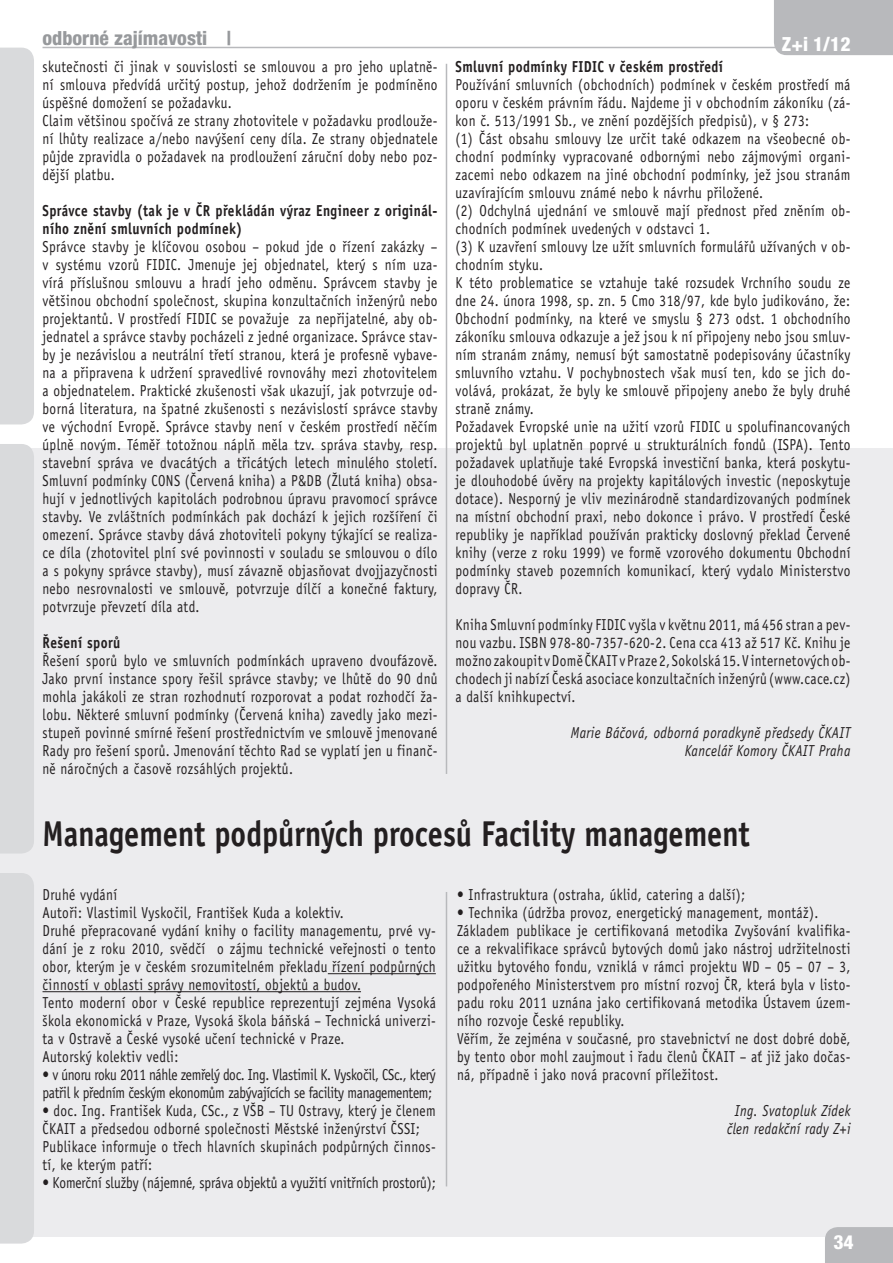
<style>
.page{position:relative;width:893px;height:1263px;background:#fff}
.page>*{position:absolute;margin:0;border:0;box-sizing:border-box;transform-origin:0 0}
.t1{font:700 36px "Officina Sans CE";color:#231f20;scale:.84 1}
.t2{font:800 condensed 19.5px "Helvetica Neue LT Pro";color:#97999c}
.t3{font:800 condensed 19.5px "Helvetica Neue LT Pro";color:#fff}
.t4{font:15.9px/18px "Officina Sans CE";letter-spacing:.03em;color:#231f20;scale:.84 1}
.t5{font:700 15.9px/18px "Officina Sans CE";letter-spacing:.03em;color:#231f20;scale:.84 1}
.t6{font:15.9px/18px "Officina Sans CE";letter-spacing:-.02em;color:#231f20;scale:.84 1}
.t7{font:italic 15.9px/18px "Officina Sans CE";letter-spacing:.03em;color:#231f20;text-align:right;scale:.84 1}
.t8{font:15.9px "Officina Sans CE";color:#231f20;scale:.84 1}
.s1{font-style:italic}
</style>
<div class="page">
<hr style="left:43px;top:47px;width:814px;height:1px;background:#b8b9bc">
<div style="left:0;top:448px;width:893px;height:789px;background:#ececee"></div>
<div style="left:774px;top:0;width:119px;height:55px;background:#b8b9bc"></div>
<div style="left:0;top:48px;width:34px;height:376px;background:#d9dadc"></div>
<div style="left:0;top:873px;width:34px;height:370px;background:#d9dadc"></div>
<div style="left:0;top:444px;width:34px;height:409px;background:#d9dadc"></div>
<div style="left:825px;top:1227px;width:68px;height:36px;background:#b8b9bc"></div>
<hr style="left:446px;top:64px;width:1px;height:710px;background:#b8b9bc">
<hr style="left:446px;top:892px;width:1px;height:294px;background:#b8b9bc">
<hr style="left:328px;top:973px;width:108px;height:1px;background:#231f20">
<hr style="left:43px;top:991px;width:318px;height:1px;background:#231f20">
<p class="t2" style="left:43px;top:26px;width:190px">odborné zajímavosti |</p>
<p class="t4" style="left:43px;top:58px;width:472px">skutečnosti či jinak v souvislosti se smlouvou a pro jeho uplatně&shy;ní smlouva předvídá určitý postup, jehož dodržením je podmíněno úspěšné domožení se požadavku.<br>Claim většinou spočívá ze strany zhotovitele v požadavku prodlouže&shy;ní lhůty realizace a/nebo navýšení ceny díla. Ze strany objednatele půjde zpravidla o požadavek na prodloužení záruční doby nebo poz&shy;dější platbu.</p>
<p class="t5" style="left:43px;top:202px;width:472px">Správce stavby (tak je v ČR překládán výraz Engineer z originál&shy;ního znění smluvních podmínek)</p>
<p class="t4" style="left:43px;top:238px;width:472px">Správce stavby je klíčovou osobou – pokud jde o řízení zakázky – v systému vzorů FIDIC. Jmenuje jej objednatel, který s ním uza&shy;vírá příslušnou smlouvu a hradí jeho odměnu. Správcem stavby je většinou obchodní společnost, skupina konzultačních inženýrů nebo projektantů. V prostředí FIDIC se považuje za nepřijatelné, aby ob&shy;jednatel a správce stavby pocházeli z jedné organizace. Správce stav&shy;by je nezávislou a neutrální třetí stranou, která je profesně vybave&shy;na a připravena k udržení spravedlivé rovnováhy mezi zhotovitelem a objednatelem. Praktické zkušenosti však ukazují, jak potvrzuje od&shy;borná literatura, na špatné zkušenosti s nezávislostí správce stavby ve východní Evropě. Správce stavby není v českém prostředí něčím úplně novým. Téměř totožnou náplň měla tzv. správa stavby, resp. stavební správa ve dvacátých a třicátých letech minulého století.<br>Smluvní podmínky CONS (Červená kniha) a P&amp;DB (Žlutá kniha) obsa&shy;hují v jednotlivých kapitolách podrobnou úpravu pravomocí správce stavby. Ve zvláštních podmínkách pak dochází k jejich rozšíření či omezení. Správce stavby dává zhotoviteli pokyny týkající se realiza&shy;ce díla (zhotovitel plní své povinnosti v souladu se smlouvou o dílo a s pokyny správce stavby), musí závazně objasňovat dvojjazyčnosti nebo nesrovnalosti ve smlouvě, potvrzuje dílčí a konečné faktury, potvrzuje převzetí díla atd.</p>
<p class="t5" style="left:43px;top:634px;width:94px">Řešení sporů</p>
<p class="t4" style="left:43px;top:652px;width:472px">Řešení sporů bylo ve smluvních podmínkách upraveno dvoufázově.<br>Jako první instance spory řešil správce stavby; ve lhůtě do 90 dnů mohla jakákoli ze stran rozhodnutí rozporovat a podat rozhodčí ža&shy;lobu. Některé smluvní podmínky (Červená kniha) zavedly jako mezi&shy;stupeň povinné smírné řešení prostřednictvím ve smlouvě jmenované Rady pro řešení sporů. Jmenování těchto Rad se vyplatí jen u finanč&shy;ně náročných a časově rozsáhlých projektů.</p>
<p class="t3" style="left:782px;top:32px;width:70px">Z+i 1/12</p>
<p class="t5" style="left:455px;top:58px;width:320px">Smluvní podmínky FIDIC v českém prostředí</p>
<p class="t4" style="left:455px;top:76px;width:472px">Používání smluvních (obchodních) podmínek v českém prostředí má oporu v českém právním řádu. Najdeme ji v obchodním zákoníku (zá&shy;kon č. 513/1991 Sb. , ve znění pozdějších předpisů), v § 273:<br>(1) Část obsahu smlouvy lze určit také odkazem na všeobecné ob&shy;chodní podmínky vypracované odbornými nebo zájmovými organi&shy;zacemi nebo odkazem na jiné obchodní podmínky, jež jsou stranám uzavírajícím smlouvu známé nebo k návrhu přiložené.<br>(2) Odchylná ujednání ve smlouvě mají přednost před zněním ob&shy;chodních podmínek uvedených v odstavci 1.<br>(3) K uzavření smlouvy lze užít smluvních formulářů užívaných v ob&shy;chodním styku.<br>K této problematice se vztahuje také rozsudek Vrchního soudu ze dne 24. února 1998, sp. zn. 5 Cmo 318/97, kde bylo judikováno, že:<br>Obchodní podmínky, na které ve smyslu § 273 odst. 1 obchodního zákoníku smlouva odkazuje a jež jsou k ní připojeny nebo jsou smluv&shy;ním stranám známy, nemusí být samostatně podepisovány účastníky smluvního vztahu. V pochybnostech však musí ten, kdo se jich do&shy;volává, prokázat, že byly ke smlouvě připojeny anebo že byly druhé straně známy.<br>Požadavek Evropské unie na užití vzorů FIDIC u spolufinancovaných projektů byl uplatněn poprvé u strukturálních fondů (ISPA). Tento požadavek uplatňuje také Evropská investiční banka, která poskytu&shy;je dlouhodobé úvěry na projekty kapitálových investic (neposkytuje dotace). Nesporný je vliv mezinárodně standardizovaných podmínek na místní obchodní praxi, nebo dokonce i právo. V prostředí České republiky je například používán prakticky doslovný překlad Červené knihy (verze z roku 1999) ve formě vzorového dokumentu Obchodní podmínky staveb pozemních komunikací, který vydalo Ministerstvo dopravy ČR.</p>
<p class="t4" style="left:455px;top:616px;width:472px;text-align:justify">Kniha Smluvní podmínky FIDIC vyšla v květnu 2011, má 456 stran a pev&shy;nou vazbu. ISBN 978-80-7357-620-2. Cena cca 413 až 517 Kč. Knihu je možno zakoupit vDomě ČKAIT vPraze 2, Sokolská 15. Vinternetových ob&shy;chodech ji nabízí Česká asociace konzultačních inženýrů (www. cace. cz) a další knihkupectví.</p>
<p class="t7" style="left:571px;top:724px;width:335px">Marie Báčová, odborná poradkyně předsedy ČKAIT<br>Kancelář Komory ČKAIT Praha</p>
<h1 class="t1" style="left:43px;top:813px;width:843px">Management podpůrných procesů Facility management</h1>
<p class="t4" style="left:43px;top:886px;width:470px">Druhé vydání<br>Autoři: Vlastimil Vyskočil, František Kuda a kolektiv.<br>Druhé přepracované vydání knihy o facility managementu<span class="s1">,</span> prvé vy&shy;dání je z roku 2010, svědčí o zájmu technické veřejnosti o tento obor, kterým je v českém srozumitelném překladu řízení podpůrných činností v oblasti správy nemovitostí, objektů a budov.<br>Tento moderní obor v České republice reprezentují zejména Vysoká škola ekonomická v Praze, Vysoká škola báňská – Technická univerzi&shy;ta v Ostravě a České vysoké učení technické v Praze.<br>Autorský kolektiv vedli:</p>
<p class="t6" style="left:43px;top:1066px;width:470px">• v únoru roku 2011 náhle zemřelý doc. Ing. Vlastimil K. Vyskočil, CSc. , který patřil k předním českým ekonomům zabývajících se facility managementem;</p>
<p class="t4" style="left:43px;top:1102px;width:470px">• doc. Ing. František Kuda, CSc. , z VŠB – TU Ostravy, který je členem ČKAIT a předsedou odborné společnosti Městské inženýrství ČSSI; Publikace informuje o třech hlavních skupinách podpůrných činnos&shy;tí, ke kterým patří:</p>
<p class="t8" style="left:43px;top:1173px;width:470px">• Komerční služby (nájemné, správa objektů a využití vnitřních prostorů);</p>
<p class="t4" style="left:457px;top:886px;width:344px">• Infrastruktura (ostraha, úklid, catering a další);</p>
<p class="t4" style="left:457px;top:904px;width:470px">• Technika (údržba provoz, energetický management, montáž).<br>Základem publikace je certifikovaná metodika Zvyšování kvalifika&shy;ce a rekvalifikace správců bytových domů jako nástroj udržitelnosti užitku bytového fondu, vzniklá v rámci projektu WD – 05 – 07 – 3, podpořeného Ministerstvem pro místní rozvoj ČR, která byla v listo&shy;padu roku 2011 uznána jako certifikovaná metodika Ústavem územ&shy;ního rozvoje České republiky.<br>Věřím, že zejména v současné, pro stavebnictví ne dost dobré době, by tento obor mohl zaujmout i řadu členů ČKAIT – ať již jako dočas&shy;ná, případně i jako nová pracovní příležitost.</p>
<p class="t7" style="left:727px;top:1102px;width:148px;text-align:center">Ing. Svatopluk Zídek člen redakční rady Z+i</p>
<p class="t3" style="left:833px;top:1230px;width:22px">34</p>
</div>
